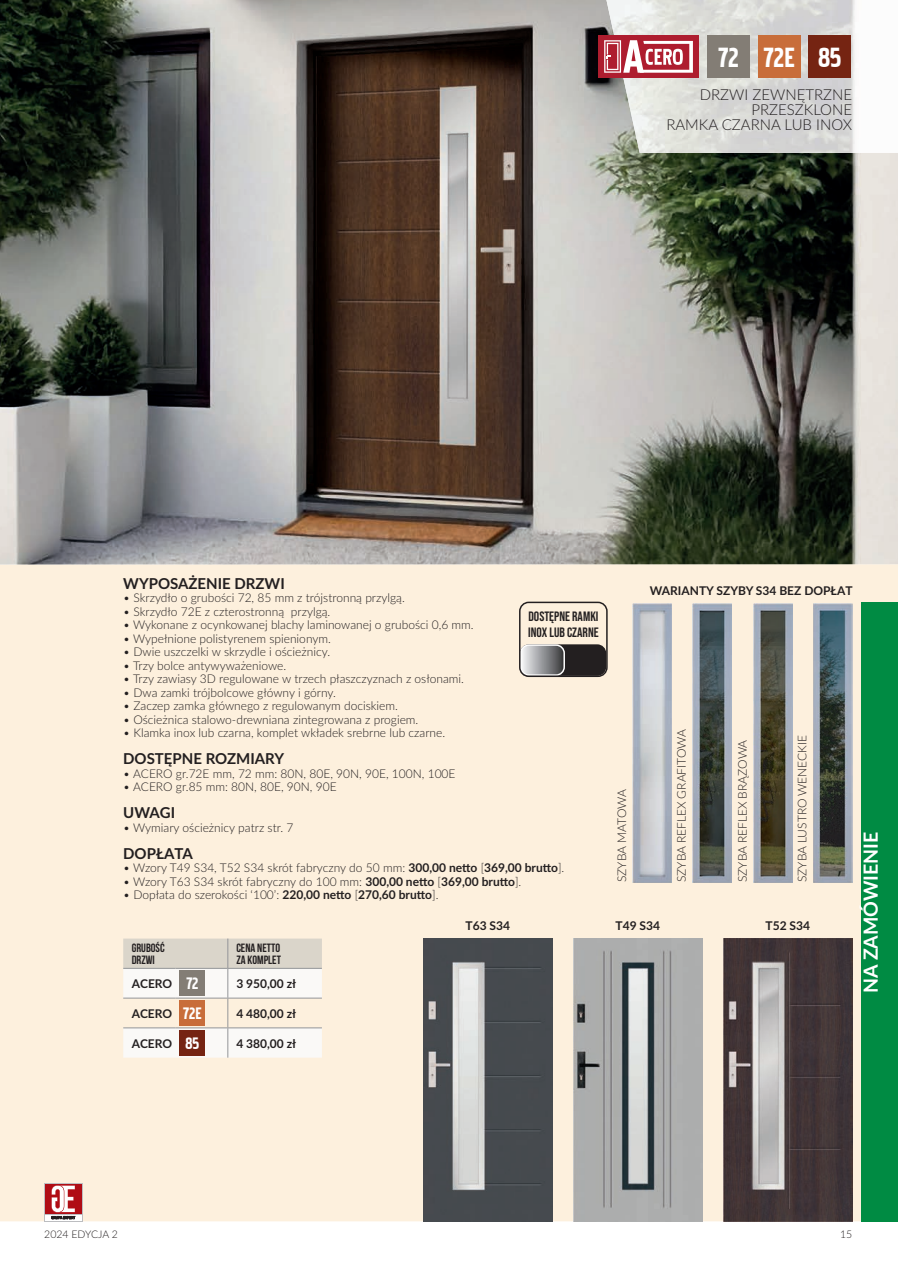
<style>
.page{position:relative;width:898px;height:1267px;background:#fff}
.page>*{position:absolute;margin:0;border:0;box-sizing:border-box;transform-origin:0 0}
.t1{font:57.9px "Pakenham";color:#fff}
.t2{font:34.35px "Pakenham";letter-spacing:-.03em;color:#fff}
.t3{font:700 19.5px "Lato";color:#fff}
.t4{font:700 15px "Lato";color:#231f20}
.t5{font:300 15px/15px "Lato";color:#231f20;text-align:right}
.t6{font:13.5px/16.2px "Bebas Neue";color:#231f20}
.t7{font:300 12px "Lato";color:#231f20}
.t8{font:700 12px "Lato";color:#231f20}
.t9{font:700 12px/12px "Bebas Neue";color:#231f20}
.t10{font:300 10.5px "Lato";color:#231f20}
.s1{font-weight:700}
.s2{font-family:"Pakenham";font-weight:400;font-size:20.55px;color:#fff}
</style>
<div class="page">
<div style="left:0;top:564px;width:898px;height:657px;background:#fdf0dd"></div>
<img style="left:0;top:0;width:898px;height:564px">
<img style="left:604px;top:0;width:294px;height:153px">
<div style="left:44px;top:1183px;width:38px;height:38px;background:#bcbdc0"></div>
<div style="left:45px;top:1184px;width:37px;height:30px;background:#b00d15"></div>
<div style="left:45px;top:1215px;width:37px;height:5px;background:#fff"></div>
<svg style="left:51px;top:1185px;width:24px;height:34px"></svg>
<img style="left:633px;top:603px;width:39px;height:280px">
<img style="left:692px;top:603px;width:39px;height:280px">
<img style="left:753px;top:603px;width:40px;height:280px">
<img style="left:813px;top:603px;width:39px;height:280px">
<img style="left:723px;top:938px;width:129px;height:283px">
<img style="left:573px;top:938px;width:129px;height:283px">
<img style="left:423px;top:938px;width:129px;height:283px">
<div style="left:861px;top:602px;width:37px;height:619px;background:#008b43"></div>
<svg style="left:123px;top:938px;width:199px;height:120px"></svg>
<hr style="left:123px;top:1027px;width:53px;height:1px;background:#939598">
<hr style="left:176px;top:1027px;width:52px;height:1px;background:#939598">
<hr style="left:228px;top:1027px;width:94px;height:1px;background:#939598">
<hr style="left:227px;top:1028px;width:1px;height:30px;background:#939598">
<div style="left:180px;top:971px;width:25px;height:25px;background:#837d75"></div>
<div style="left:180px;top:1000px;width:25px;height:25px;background:#c86d3a"></div>
<div style="left:180px;top:1030px;width:25px;height:25px;background:#752412"></div>
<div style="left:520px;top:644px;width:86px;height:32px;background:#231f20;border-radius:9px"></div>
<svg style="left:521px;top:645px;width:41px;height:30px"></svg>
<div style="left:520px;top:644px;width:45px;height:32px;border:2px solid #fff;border-radius:8px"></div>
<div style="left:519px;top:602px;width:89px;height:75px;border:2px solid #231f20;border-radius:9px"></div>
<div style="left:707px;top:36px;width:43px;height:42px;background:#837d75"></div>
<div style="left:758px;top:36px;width:42px;height:42px;background:#c86d3a"></div>
<div style="left:809px;top:36px;width:42px;height:42px;background:#752412"></div>
<div style="left:598px;top:36px;width:101px;height:42px;background:#ae1d2f"></div>
<svg style="left:640px;top:41px;width:53px;height:32px"></svg>
<svg style="left:604px;top:40px;width:17px;height:33px"></svg>
<h1 class="t1" style="left:623px;top:31px;width:23px">A</h1>
<h2 class="t2" style="left:718px;top:42px;width:125px">72 72E 85</h2>
<p class="t5" style="left:666px;top:87px;width:187px">DRZWI ZEWNĘTRZNE<br>PRZESZKLONE<br>RAMKA CZARNA LUB INOX</p>
<p class="t4" style="left:123px;top:572px;width:163px">WYPOSAŻENIE DRZWI</p>
<p class="t7" style="left:123px;top:589px;width:283px">• Skrzydło o grubości 72, 85 mm z trójstronną przylgą.</p>
<p class="t7" style="left:123px;top:603px;width:209px">• Skrzydło 72E z czterostronną przylgą.</p>
<p class="t7" style="left:123px;top:616px;width:352px">• Wykonane z ocynkowanej blachy laminowanej o grubości 0,6 mm.</p>
<p class="t7" style="left:123px;top:630px;width:209px">• Wypełnione polistyrenem spienionym.</p>
<p class="t7" style="left:123px;top:643px;width:208px">• Dwie uszczelki w skrzydle i ościeżnicy.</p>
<p class="t7" style="left:123px;top:657px;width:164px">• Trzy bolce antywyważeniowe.</p>
<p class="t7" style="left:123px;top:670px;width:342px">• Trzy zawiasy 3D regulowane w trzech płaszczyznach z osłonami.</p>
<p class="t7" style="left:123px;top:684px;width:214px">• Dwa zamki trójbolcowe główny i górny.</p>
<p class="t7" style="left:123px;top:697px;width:276px">• Zaczep zamka głównego z regulowanym dociskiem.</p>
<p class="t7" style="left:123px;top:711px;width:297px">• Ościeżnica stalowo-drewniana zintegrowana z progiem.</p>
<p class="t7" style="left:123px;top:724px;width:323px">• Klamka inox lub czarna, komplet wkładek srebrne lub czarne.</p>
<p class="t4" style="left:123px;top:748px;width:162px">DOSTĘPNE ROZMIARY</p>
<p class="t7" style="left:123px;top:765px;width:334px">• ACERO gr.72E mm, 72 mm: 80N, 80E, 90N, 90E, 100N, 100E</p>
<p class="t7" style="left:123px;top:778px;width:215px">• ACERO gr.85 mm: 80N, 80E, 90N, 90E</p>
<p class="t4" style="left:123px;top:802px;width:53px">UWAGI</p>
<p class="t7" style="left:123px;top:819px;width:172px">• Wymiary ościeżnicy patrz str. 7</p>
<p class="t4" style="left:123px;top:842px;width:71px">DOPŁATA</p>
<p class="t7" style="left:123px;top:859px;width:443px">• Wzory T49 S34, T52 S34 skrót fabryczny do 50 mm: <span class="s1">300,00 netto</span> [<span class="s1">369,00 brutto</span>].</p>
<p class="t7" style="left:123px;top:873px;width:400px">• Wzory T63 S34 skrót fabryczny do 100 mm: <span class="s1">300,00 netto</span> [<span class="s1">369,00 brutto</span>].</p>
<p class="t7" style="left:123px;top:886px;width:317px">• Dopłata do szerokości ‘100’: <span class="s1">220,00 netto</span> [<span class="s1">270,60 brutto</span>].</p>
<p class="t8" style="left:650px;top:581px;width:204px">WARIANTY SZYBY S34 BEZ DOPŁAT</p>
<p class="t6" style="left:528px;top:608px;width:72px">DOSTĘPNE RAMKI<br>INOX LUB CZARNE</p>
<p class="t7" style="left:673px;top:882px;width:155px;rotate:-90deg">SZYBA REFLEX GRAFITOWA</p>
<p class="t7" style="left:734px;top:882px;width:144px;rotate:-90deg">SZYBA REFLEX BRĄZOWA</p>
<p class="t7" style="left:794px;top:882px;width:149px;rotate:-90deg">SZYBA LUSTRO WENECKIE</p>
<p class="t7" style="left:614px;top:882px;width:95px;rotate:-90deg">SZYBA MATOWA</p>
<h3 class="t3" style="left:856px;top:993px;width:163px;rotate:-90deg">NA ZAMÓWIENIE</h3>
<p class="t8" style="left:466px;top:916px;width:46px">T63 S34</p>
<p class="t8" style="left:616px;top:916px;width:46px">T49 S34</p>
<p class="t8" style="left:765px;top:916px;width:46px">T52 S34</p>
<p class="t9" style="left:132px;top:942px;width:35px">GRUBOŚĆ<br>DRZWI</p>
<p class="t9" style="left:236px;top:942px;width:46px">CENA NETTO<br>ZA KOMPLET</p>
<p class="t8" style="left:132px;top:975px;width:69px">ACERO <span class="s2">72</span></p>
<p class="t8" style="left:236px;top:975px;width:61px">3 950,00 zł</p>
<p class="t8" style="left:132px;top:1005px;width:72px">ACERO <span class="s2">72E</span></p>
<p class="t8" style="left:236px;top:1005px;width:61px">4 480,00 zł</p>
<p class="t8" style="left:132px;top:1034px;width:69px">ACERO <span class="s2">85</span></p>
<p class="t8" style="left:236px;top:1034px;width:61px">4 380,00 zł</p>
<p class="t10" style="left:44px;top:1227px;width:75px">2024 EDYCJA 2</p>
<p class="t10" style="left:840px;top:1227px;width:14px">15</p>
</div>
